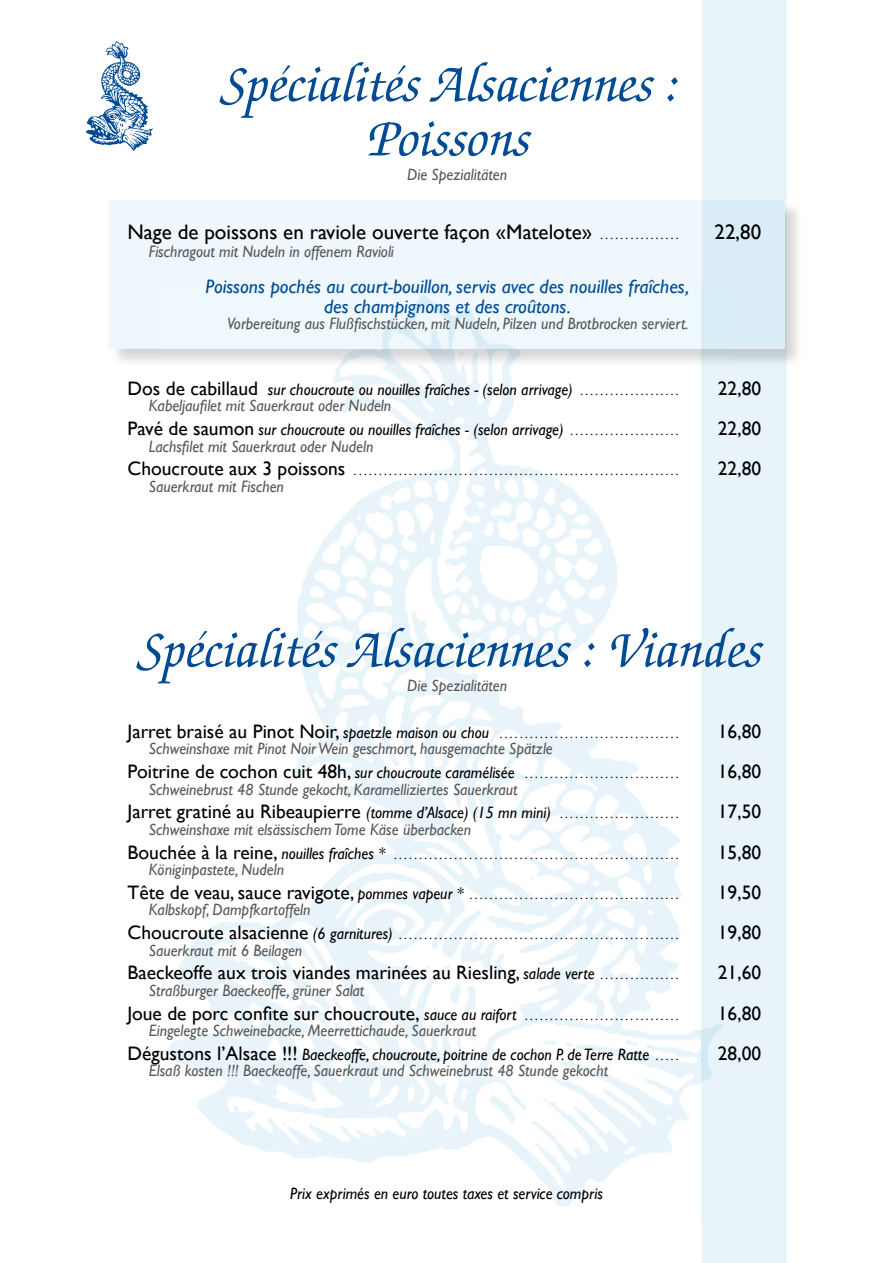
<style>
.page{position:relative;width:893px;height:1263px;background:#fff}
.page>*{position:absolute;margin:0;border:0;box-sizing:border-box;transform-origin:0 0}
.t1{font:italic 500 54px/54.6px "Zapf Chancery";color:#004b93;text-align:center}
.t2{font:21px "Gill Sans";color:#000}
.t3{font:19.5px "Gill Sans";color:#000}
.t4{font:italic 19.5px/19.5px "Gill Sans";color:#004b93;text-align:center}
.t5{font:italic 16.5px "Gill Sans";color:#575756;scale:.95 1}
.t6{font:italic 16.5px/23.7px "Gill Sans";color:#000;scale:.95 1}
.t7{font:12px "Gill Sans";color:#000}
.s1{font-size:12px}
.s2{font-style:normal;font-size:19.5px}
.s3{font-style:normal;font-size:12px}
.s4{color:#575756}
.s5{font-size:19.5px}
.s6{font-style:italic;font-size:16.5px}
</style>
<div class="page">
<div style="left:702px;top:0;width:85px;height:1263px;background:#e8f4fa"></div>
<img style="left:170px;top:368px;width:561px;height:852px">
<img style="left:86px;top:41px;width:67px;height:110px">
<img style="left:731px;top:202px;width:67px;height:166px">
<img style="left:117px;top:349px;width:614px;height:19px">
<div style="left:109px;top:200px;width:593px;height:149px;background:#eff7fc"></div>
<div style="left:702px;top:200px;width:82px;height:149px;background:#daedf7"></div>
<img style="left:162px;top:286px;width:569px;height:63px">
<h1 class="t1" style="left:217px;top:60px;width:461px">Spécialités Alsaciennes :<br>Poissons</h1>
<p class="t5" style="left:407px;top:165px;width:107px">Die Spezialitäten</p>
<p class="t2" style="left:128px;top:219px;width:552px">Nage de poissons en raviole ouverte façon «Matelote» <span class="s1">. . . . . . . . . . . . . . . .</span></p>
<p class="t2" style="left:714px;top:219px;width:48px">22,80</p>
<p class="t5" style="left:149px;top:242px;width:259px">Fischragout mit Nudeln in offenem Ravioli</p>
<p class="t4" style="left:206px;top:277px;width:485px">Poissons pochés au court-bouillon, servis avec des nouilles fraîches, des champignons et des croûtons.</p>
<p class="t5" style="left:227px;top:314px;width:487px">Vorbereitung aus Flußfischstücken, mit Nudeln, Pilzen und Brotbrocken serviert.</p>
<p class="t6" style="left:128px;top:377px;width:581px"><span class="s2">Dos de cabillaud</span> sur choucroute ou nouilles fraîches - (selon arrivage) <span class="s3">. . . . . . . . . . . . . . . . . . . .</span></p>
<p class="t3" style="left:718px;top:377px;width:45px">22,80</p>
<p class="t6" style="left:128px;top:394px;width:581px;text-indent:21px"><span class="s4">Kabeljaufilet mit Sauerkraut oder Nudeln<br></span><span class="s2">Pavé de saumon</span> sur choucroute ou nouilles fraîches - (selon arrivage) <span class="s3">. . . . . . . . . . . . . . . . . . . . . .</span></p>
<p class="t3" style="left:718px;top:417px;width:45px">22,80</p>
<p class="t5" style="left:149px;top:436px;width:238px">Lachsfilet mit Sauerkraut oder Nudeln</p>
<p class="t7" style="left:128px;top:464px;width:552px"><span class="s5">Choucroute aux 3 poissons</span> .................................................................</p>
<p class="t3" style="left:718px;top:457px;width:45px">22,80</p>
<p class="t5" style="left:149px;top:477px;width:144px">Sauerkraut mit Fischen</p>
<h1 class="t1" style="left:134px;top:625px;width:627px">Spécialités Alsaciennes : Viandes</h1>
<p class="t5" style="left:407px;top:676px;width:107px">Die Spezialitäten</p>
<p class="t7" style="left:128px;top:727px;width:552px"><span class="s5">Jarret braisé au Pinot Noir,</span> <span class="s6">spaetzle maison ou chou</span> ....................................</p>
<p class="t3" style="left:718px;top:720px;width:45px">16,80</p>
<p class="t5" style="left:149px;top:739px;width:427px">Schweinshaxe mit Pinot Noir Wein geschmort, hausgemachte Spätzle</p>
<p class="t7" style="left:128px;top:767px;width:552px"><span class="s5">Poitrine de cochon cuit 48h,</span> <span class="s6">sur choucroute caramélisée</span> . . . . . . . . . . . . . . . . . . . . . . . . . . . . . . .</p>
<p class="t3" style="left:718px;top:760px;width:45px">16,80</p>
<p class="t5" style="left:149px;top:779px;width:390px">Schweinebrust 48 Stunde gekocht, Karamelliziertes Sauerkraut</p>
<p class="t3" style="left:128px;top:800px;width:552px">Jarret gratiné au Ribeaupierre <span class="s6">(tomme d’Alsace) (15 mn mini)</span> <span class="s1">. . . . . . . . . . . . . . . . . . . . . . . .</span></p>
<p class="t3" style="left:718px;top:800px;width:45px">17,50</p>
<p class="t5" style="left:149px;top:820px;width:341px">Schweinshaxe mit elsässischem Tome Käse überbacken</p>
<p class="t7" style="left:128px;top:847px;width:552px"><span class="s5">Bouchée à la reine,</span> <span class="s6">nouilles fraîches *</span> .........................................................</p>
<p class="t3" style="left:718px;top:840px;width:45px">15,80</p>
<p class="t5" style="left:149px;top:860px;width:144px">Königinpastete, Nudeln</p>
<p class="t7" style="left:128px;top:888px;width:552px"><span class="s5">Tête de veau, sauce ravigote,</span> <span class="s6">pommes vapeur *</span> ..........................................</p>
<p class="t3" style="left:718px;top:881px;width:45px">19,50</p>
<p class="t5" style="left:149px;top:900px;width:172px">Kalbskopf, Dampfkartoffeln</p>
<p class="t7" style="left:128px;top:928px;width:552px"><span class="s5">Choucroute alsacienne</span> <span class="s6">(6 garnitures)</span> ........................................................</p>
<p class="t3" style="left:718px;top:921px;width:45px">19,80</p>
<p class="t5" style="left:149px;top:940px;width:163px">Sauerkraut mit 6 Beilagen</p>
<p class="t3" style="left:128px;top:961px;width:552px">Baeckeoffe aux trois viandes marinées au Riesling, <span class="s6">salade verte</span> <span class="s1">. . . . . . . . . . . . . . . .</span></p>
<p class="t3" style="left:718px;top:961px;width:45px">21,60</p>
<p class="t5" style="left:149px;top:981px;width:228px">Straßburger Baeckeoffe, grüner Salat</p>
<p class="t3" style="left:128px;top:1001px;width:552px">Joue de porc confite sur choucroute, <span class="s6">sauce au raifort</span> <span class="s1">. . . . . . . . . . . . . . . . . . . . . . . . . . . . . . .</span></p>
<p class="t3" style="left:718px;top:1001px;width:45px">16,80</p>
<p class="t6" style="left:128px;top:1019px;width:581px;text-indent:21px"><span class="s4">Eingelegte Schweinebacke, Meerrettichaude, Sauerkraut<br></span><span class="s2">Dégustons l’Alsace !!!</span> Baeckeoffe, choucroute, poitrine de cochon P. de Terre Ratte <span class="s3">. . . . .</span></p>
<p class="t3" style="left:718px;top:1042px;width:45px">28,00</p>
<p class="t5" style="left:149px;top:1061px;width:485px">Elsaß kosten !!! Baeckeoffe, Sauerkraut und Schweinebrust 48 Stunde gekocht</p>
<p class="t6" style="left:290px;top:1181px;width:331px">Prix exprimés en euro toutes taxes et service compris</p>
</div>
